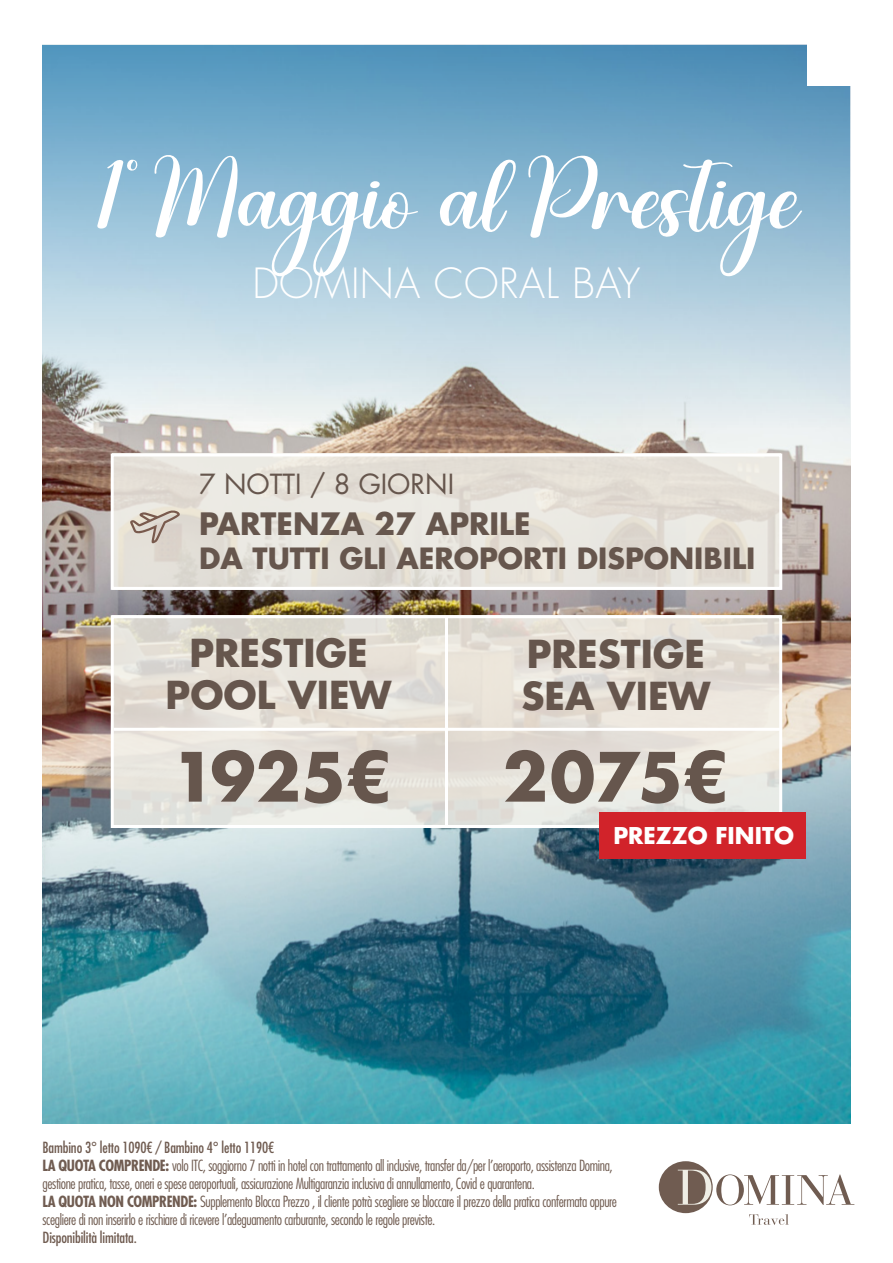
<style>
.page{position:relative;width:893px;height:1263px;background:#fff}
.page>*{position:absolute;margin:0;border:0;box-sizing:border-box;transform-origin:0 0}
.t1{font:93px "Christmas Shawl";color:#fff}
.t2{font:700 66px "Futura Std";color:#66564d}
.t3{font:300 40.5px "Futura Std";letter-spacing:.01em;color:#fff}
.t4{font:700 37.5px/42px "Futura Std";color:#66564d;text-align:center}
.t5{font:700 30px "Futura Std";color:#66564d}
.t6{font:700 28.5px "Futura Std";color:#66564d}
.t7{font:27px "Futura Std";color:#66564d}
.t8{font:700 22.5px "Futura Std";color:#fff}
.t9{font:300 condensed 15px/18px "Futura Std";letter-spacing:-.025em;color:#705c51}
.t10{font:condensed 15px "Futura Std";letter-spacing:-.01em;color:#705c51}
.s1{font-weight:400}
.s2{font-weight:700}
</style>
<div class="page">
<img style="left:43px;top:449px;width:807px;height:674px">
<svg style="left:43px;top:45px;width:807px;height:404px;background:#9dbed1"></svg>
<div style="left:807px;top:0;width:86px;height:86px;background:#fff"></div>
<div style="left:659px;top:1161px;width:54px;height:52px;background:#705c51;border-radius:50%"></div>
<svg style="left:678px;top:1170px;width:176px;height:35px"></svg>
<svg style="left:749px;top:1214px;width:40px;height:11px"></svg>
<div style="left:112px;top:453px;width:669px;height:137px;background:linear-gradient(to right,#e6e2da,#e5e0d8)"></div>
<div style="left:111px;top:453px;width:671px;height:137px;border:3px solid #fff"></div>
<svg style="left:115px;top:619px;width:663px;height:205px;background:#e6e1da"></svg>
<div style="left:111px;top:615px;width:671px;height:213px;border:3px solid #fff"></div>
<hr style="left:445px;top:616px;width:3px;height:212px;background:#fff">
<hr style="left:114px;top:728px;width:668px;height:3px;background:#fff">
<svg style="left:130px;top:510px;width:50px;height:33px;background:#c9beb3"></svg>
<div style="left:600px;top:812px;width:206px;height:46px;background:#d1232a"></div>
<h1 class="t1" style="left:93px;top:142px;width:709px">1° Maggio al Prestige</h1>
<h3 class="t3" style="left:252px;top:258px;width:390px">DOMINA CORAL BAY</h3>
<h3 class="t7" style="left:199px;top:467px;width:257px">7 NOTTI / 8 GIORNI</h3>
<h3 class="t5" style="left:199px;top:504px;width:333px">PARTENZA 27 APRILE</h3>
<h3 class="t6" style="left:199px;top:540px;width:558px">DA TUTTI GLI AEROPORTI DISPONIBILI</h3>
<h3 class="t4" style="left:166px;top:632px;width:227px">PRESTIGE<br>POOL VIEW</h3>
<h3 class="t4" style="left:521px;top:632px;width:191px;text-align:left">PRESTIGE<br>SEA VIEW</h3>
<h2 class="t2" style="left:171px;top:733px;width:222px">1925€</h2>
<h2 class="t2" style="left:503px;top:733px;width:227px">2075€</h2>
<h3 class="t8" style="left:613px;top:820px;width:182px">PREZZO FINITO</h3>
<p class="t9" style="left:43px;top:1139px;width:576px"><span class="s1">Bambino 3° letto 1090€ / Bambino 4° letto 1190€<br></span><span class="s2">LA QUOTA COMPRENDE:</span> volo ITC, soggiorno 7 notti in hotel con trattamento all inclusive, transfer da/per l’aeroporto, assistenza Domina, gestione pratica, tasse, oneri e spese aeroportuali, assicurazione Multigaranzia inclusiva di annullamento, Covid e quarantena.<br><span class="s2">LA QUOTA NON COMPRENDE:</span> Supplemento Blocca Prezzo , il cliente potrà scegliere se bloccare il prezzo della pratica confermata oppure scegliere di non inserirlo e rischiare di ricevere l’adeguamento carburante, secondo le regole previste.</p>
<p class="t10" style="left:43px;top:1229px;width:96px">Disponibilità limitata.</p>
</div>
